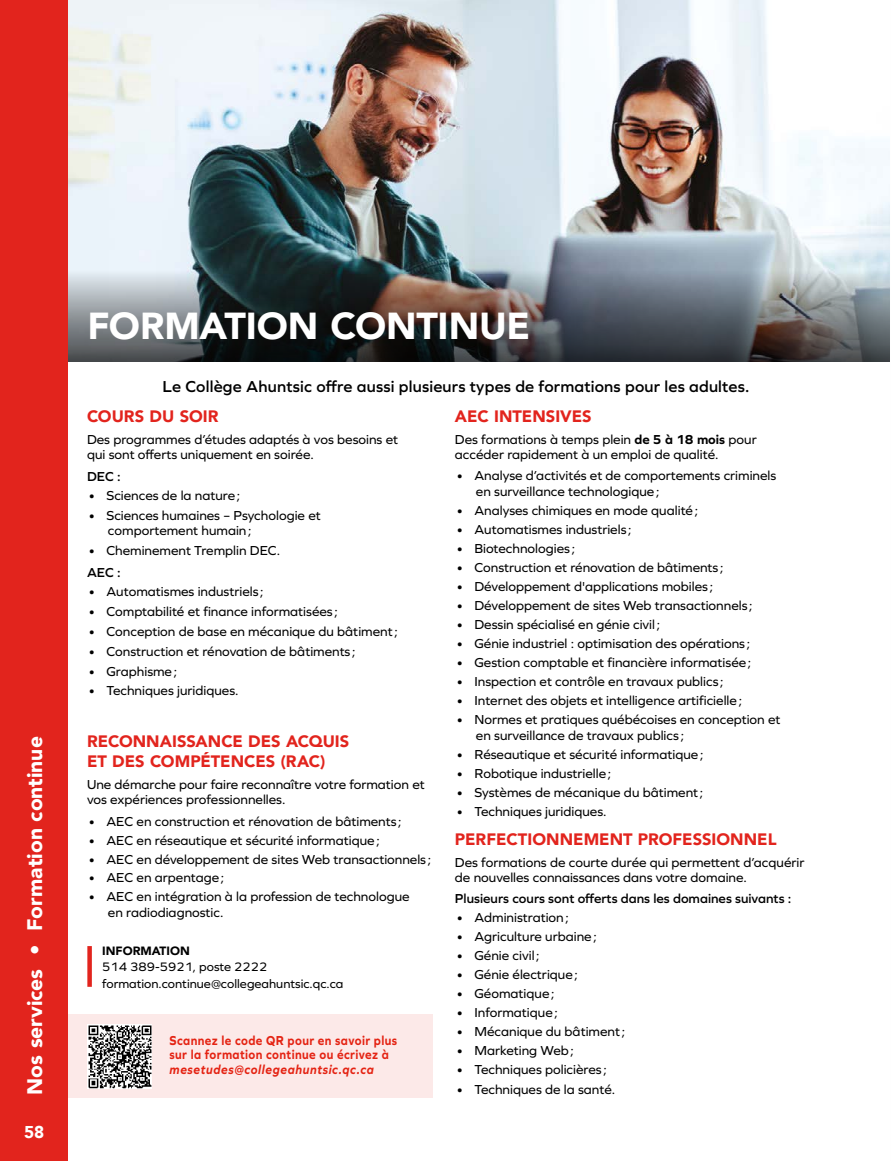
<style>
.page{position:relative;width:891px;height:1161px;background:#fff}
.page>*{position:absolute;margin:0;border:0;box-sizing:border-box;transform-origin:0 0}
.t1{font:900 37.5px "Avenir";letter-spacing:-.005em;color:#fff}
.t2{font:900 21px "Avenir";color:#fff}
.t3{font:900 17.1px "Avenir";color:#fff}
.t4{font:900 16.5px/19.8px "Avenir";color:#e2241d}
.t5{font:600 16.5px "Graphie";letter-spacing:.01em;color:#000}
.t6{font:13.5px/15.3px "Graphie";color:#000}
.t7{font:700 13.5px/14.4px "Graphie";letter-spacing:.03em;color:#e42313;scale:.9 1}
.t8{font:600 13.5px "Graphie";color:#000}
.t9{font:italic 700 13.5px "Graphie";letter-spacing:.05em;color:#e42313;scale:.9 1}
.t10{font:12.75px/16.4px "Graphie";color:#000}
.t11{font:900 12px "Avenir";color:#000}
.s1{font-weight:700}
</style>
<div class="page">
<img style="left:68px;top:0;width:822px;height:270px">
<img style="left:68px;top:270px;width:822px;height:92px">
<div style="left:0;top:0;width:68px;height:1161px;background:#e2241d"></div>
<div style="left:66px;top:1015px;width:367px;height:83px;background:#fce9e8"></div>
<img style="left:87px;top:1024px;width:65px;height:65px">
<div style="left:87px;top:946px;width:5px;height:41px;background:#e2241d"></div>
<h2 class="t2" style="left:17px;top:1095px;width:360px;rotate:-90deg">Nos services • Formation continue</h2>
<p class="t3" style="left:24px;top:1118px;width:22px">58</p>
<h1 class="t1" style="left:87px;top:294px;width:444px">FORMATION CONTINUE</h1>
<p class="t5" style="left:162px;top:377px;width:589px">Le Collège Ahuntsic offre aussi plusieurs types de formations pour les adultes.</p>
<p class="t4" style="left:87px;top:406px;width:133px">COURS DU SOIR</p>
<p class="t6" style="left:87px;top:431px;width:313px">Des programmes d’études adaptés à vos besoins et qui sont offerts uniquement en soirée.</p>
<p class="t8" style="left:87px;top:469px;width:35px">DEC :</p>
<p class="t6" style="left:88px;top:488px;width:153px">• Sciences de la nature;</p>
<p class="t6" style="left:108px;top:508px;width:214px;text-indent:-19px">• Sciences humaines – Psychologie et comportement humain;</p>
<p class="t6" style="left:88px;top:543px;width:193px">• Cheminement Tremplin DEC.</p>
<p class="t8" style="left:87px;top:565px;width:35px">AEC :</p>
<p class="t6" style="left:88px;top:584px;width:177px">• Automatismes industriels ;</p>
<p class="t6" style="left:88px;top:603px;width:251px">• Comptabilité et finance informatisées ;</p>
<p class="t6" style="left:88px;top:623px;width:311px">• Conception de base en mécanique du bâtiment;</p>
<p class="t6" style="left:88px;top:643px;width:269px">• Construction et rénovation de bâtiments ;</p>
<p class="t6" style="left:88px;top:663px;width:90px">• Graphisme;</p>
<p class="t6" style="left:88px;top:683px;width:152px">• Techniques juridiques.</p>
<p class="t4" style="left:87px;top:731px;width:264px">RECONNAISSANCE DES ACQUIS<br>ET DES COMPÉTENCES (RAC)</p>
<p class="t6" style="left:87px;top:776px;width:339px">Une démarche pour faire reconnaître votre formation et vos expériences professionnelles.</p>
<p class="t6" style="left:88px;top:814px;width:315px">• AEC en construction et rénovation de bâtiments ;</p>
<p class="t6" style="left:88px;top:832px;width:293px">• AEC en réseautique et sécurité informatique;</p>
<p class="t6" style="left:88px;top:851px;width:344px">• AEC en développement de sites Web transactionnels ;</p>
<p class="t6" style="left:88px;top:870px;width:137px">• AEC en arpentage;</p>
<p class="t6" style="left:108px;top:889px;width:303px;text-indent:-19px">• AEC en intégration à la profession de technologue en radiodiagnostic.</p>
<p class="t11" style="left:102px;top:940px;width:89px">INFORMATION</p>
<p class="t10" style="left:102px;top:958px;width:243px">514 389-5921, poste 2222 formation.continue@collegeahuntsic.qc.ca</p>
<p class="t7" style="left:170px;top:1033px;width:254px">Scannez le code QR pour en savoir plus sur la formation continue ou écrivez à</p>
<p class="t9" style="left:170px;top:1061px;width:229px">mesetudes@collegeahuntsic.qc.ca</p>
<p class="t4" style="left:455px;top:406px;width:138px">AEC INTENSIVES</p>
<p class="t6" style="left:455px;top:431px;width:303px">Des formations à temps plein <span class="s1">de 5 à 18 mois</span> pour accéder rapidement à un emploi de qualité.</p>
<p class="t6" style="left:476px;top:468px;width:302px;text-indent:-19px">• Analyse d’activités et de comportements criminels en surveillance technologique;</p>
<p class="t6" style="left:456px;top:502px;width:243px">• Analyses chimiques en mode qualité;</p>
<p class="t6" style="left:456px;top:521px;width:177px">• Automatismes industriels ;</p>
<p class="t6" style="left:456px;top:540px;width:120px">• Biotechnologies ;</p>
<p class="t6" style="left:456px;top:559px;width:269px">• Construction et rénovation de bâtiments ;</p>
<p class="t6" style="left:456px;top:578px;width:258px">• Développement d'applications mobiles ;</p>
<p class="t6" style="left:456px;top:597px;width:298px">• Développement de sites Web transactionnels ;</p>
<p class="t6" style="left:456px;top:617px;width:205px">• Dessin spécialisé en génie civil;</p>
<p class="t6" style="left:456px;top:636px;width:295px">• Génie industriel : optimisation des opérations ;</p>
<p class="t6" style="left:456px;top:655px;width:296px">• Gestion comptable et financière informatisée;</p>
<p class="t6" style="left:456px;top:674px;width:269px">• Inspection et contrôle en travaux publics ;</p>
<p class="t6" style="left:456px;top:693px;width:287px">• Internet des objets et intelligence artificielle;</p>
<p class="t6" style="left:476px;top:712px;width:306px;text-indent:-19px">• Normes et pratiques québécoises en conception et en surveillance de travaux publics ;</p>
<p class="t6" style="left:456px;top:746px;width:248px">• Réseautique et sécurité informatique;</p>
<p class="t6" style="left:456px;top:765px;width:156px">• Robotique industrielle;</p>
<p class="t6" style="left:456px;top:784px;width:248px">• Systèmes de mécanique du bâtiment;</p>
<p class="t6" style="left:456px;top:804px;width:152px">• Techniques juridiques.</p>
<p class="t4" style="left:455px;top:829px;width:323px">PERFECTIONNEMENT PROFESSIONNEL</p>
<p class="t6" style="left:455px;top:854px;width:351px">Des formations de courte durée qui permettent d’acquérir de nouvelles connaissances dans votre domaine.</p>
<p class="t8" style="left:455px;top:891px;width:338px">Plusieurs cours sont offerts dans les domaines suivants :</p>
<p class="t6" style="left:456px;top:909px;width:114px">• Administration;</p>
<p class="t6" style="left:456px;top:928px;width:142px">• Agriculture urbaine;</p>
<p class="t6" style="left:456px;top:948px;width:85px">• Génie civil;</p>
<p class="t6" style="left:456px;top:967px;width:123px">• Génie électrique;</p>
<p class="t6" style="left:456px;top:986px;width:100px">• Géomatique;</p>
<p class="t6" style="left:456px;top:1005px;width:103px">• Informatique;</p>
<p class="t6" style="left:456px;top:1024px;width:170px">• Mécanique du bâtiment;</p>
<p class="t6" style="left:456px;top:1043px;width:119px">• Marketing Web;</p>
<p class="t6" style="left:456px;top:1062px;width:152px">• Techniques policières ;</p>
<p class="t6" style="left:456px;top:1081px;width:160px">• Techniques de la santé.</p>
</div>
